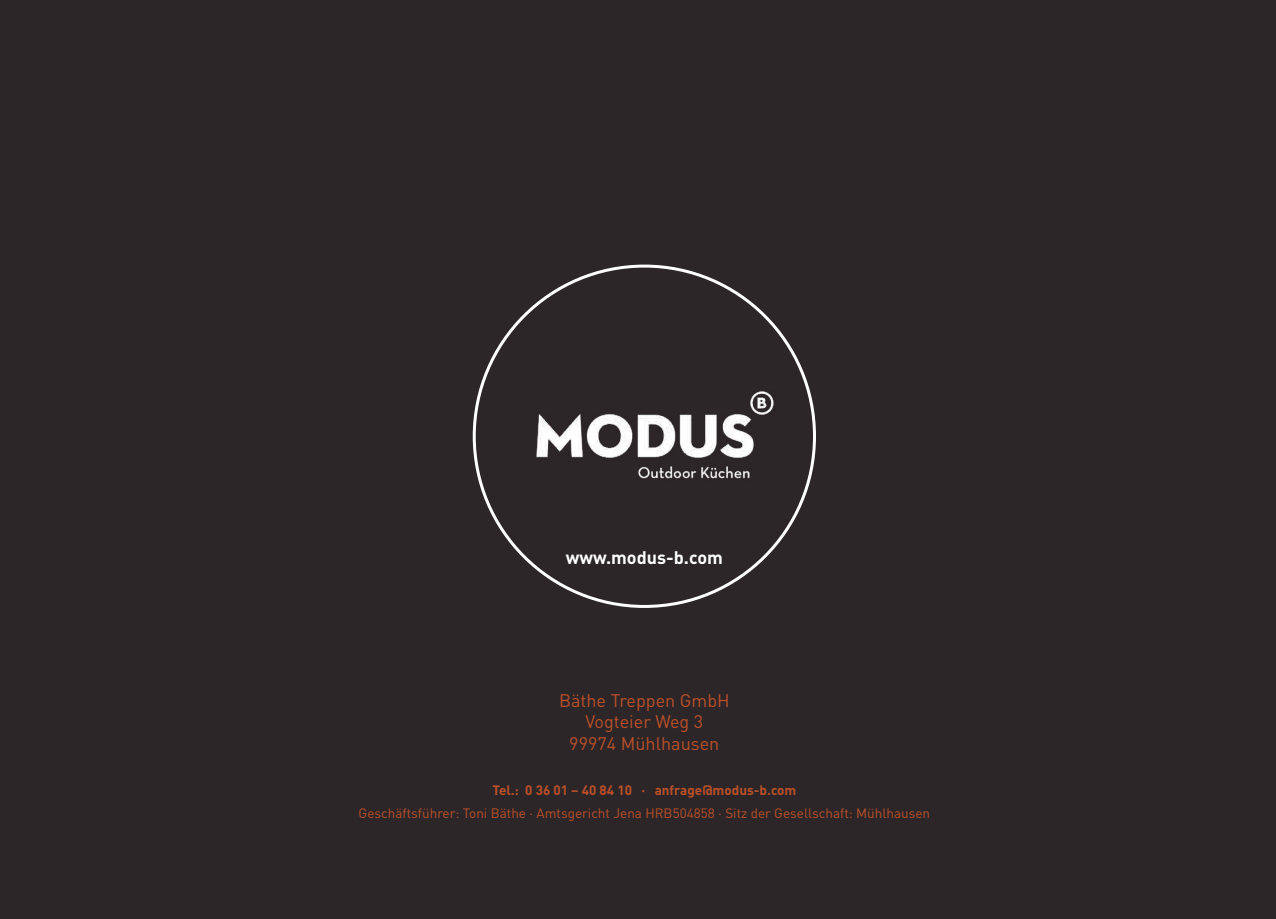
<style>
.page{position:relative;width:1276px;height:919px;background:#fff}
.page>*{position:absolute;margin:0;border:0;box-sizing:border-box;transform-origin:0 0}
.t1{font:18px/21.6px "DIN";color:#bc5028;text-align:center}
.t2{font:700 18px "DIN";color:#fff}
.t3{font:13.5px "DIN";color:#bc5028}
.t4{font:700 13.5px "DIN";color:#bc5028}
</style>
<div class="page">
<div style="left:0;top:0;width:1276px;height:918px;background:#2d2628"></div>
<img style="left:536px;top:391px;width:238px;height:88px">
<h1 class="t2" style="left:566px;top:545px;width:159px">www.modus-b.com</h1>
<h1 class="t1" style="left:559px;top:689px;width:172px">Bäthe Treppen GmbH<br>Vogteier Weg 3<br>99974 Mühlhausen</h1>
<p class="t4" style="left:492px;top:781px;width:305px">Tel.: 0 36 01 – 40 84 10 · anfrage@modus-b.com</p>
<p class="t3" style="left:358px;top:804px;width:573px">Geschäftsführer: Toni Bäthe · Amtsgericht Jena HRB504858 · Sitz der Gesellschaft: Mühlhausen</p>
</div>
